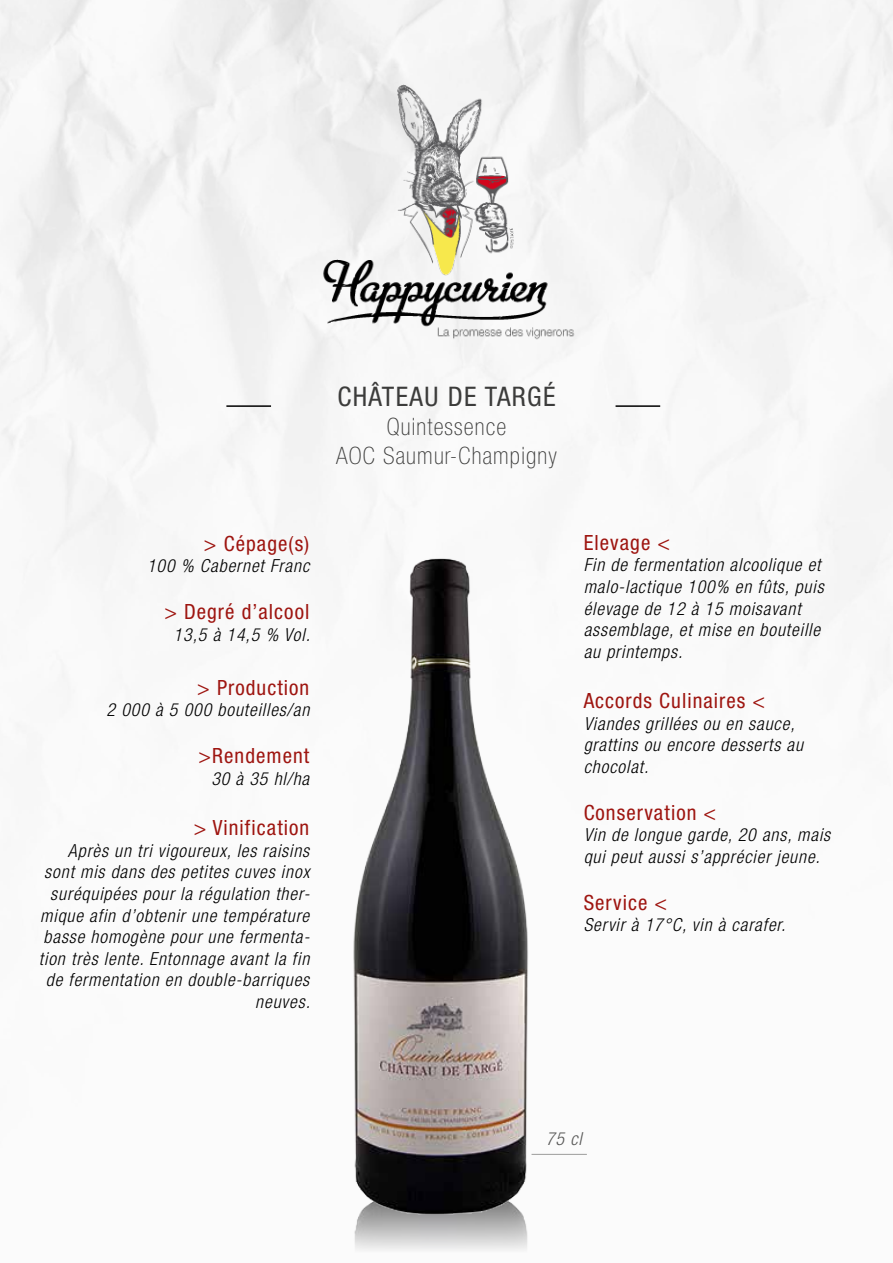
<style>
.page{position:relative;width:893px;height:1263px;background:#fff}
.page>*{position:absolute;margin:0;border:0;box-sizing:border-box;transform-origin:0 0}
.t1{font:condensed 27px "Helvetica Neue LT Std";letter-spacing:.05em;color:#3c3c3b}
.t2{font:100 condensed 24px/28.8px "Helvetica Neue LT Std";letter-spacing:.05em;color:#3c3c3b;text-align:center}
.t3{font:condensed 21px "Helvetica Neue LT Std";letter-spacing:.05em;color:#9e1510}
.t4{font:italic 300 condensed 18px/21.6px "Helvetica Neue LT Std";letter-spacing:.05em;color:#000}
.t5{font:italic 300 condensed 18px "Helvetica Neue LT Std";color:#575756}
</style>
<div class="page">
<img style="left:351px;top:1217px;width:180px;height:35px">
<img style="left:306px;top:67px;width:281px;height:274px">
<img style="left:351px;top:526px;width:180px;height:691px">
<hr style="left:226px;top:405px;width:45px;height:2px;background:#000">
<hr style="left:616px;top:405px;width:44px;height:2px;background:#000">
<hr style="left:531px;top:1154px;width:56px;height:1px;background:#9d9d9c">
<h1 class="t1" style="left:337px;top:381px;width:220px">CHÂTEAU DE TARGÉ</h1>
<h2 class="t2" style="left:336px;top:412px;width:222px">Quintessence<br>AOC Saumur-Champigny</h2>
<p class="t3" style="left:204px;top:531px;width:107px">&gt; Cépage(s)</p>
<p class="t4" style="left:147px;top:556px;width:164px">100 % Cabernet Franc</p>
<p class="t3" style="left:164px;top:600px;width:146px">&gt; Degré d’alcool</p>
<p class="t4" style="left:174px;top:624px;width:138px">13,5 à 14,5 % Vol.</p>
<p class="t3" style="left:197px;top:675px;width:113px">&gt; Production</p>
<p class="t4" style="left:107px;top:700px;width:204px">2 000 à 5 000 bouteilles/an</p>
<p class="t3" style="left:199px;top:744px;width:112px">&gt;Rendement</p>
<p class="t4" style="left:211px;top:768px;width:99px">30 à 35 hl/ha</p>
<p class="t3" style="left:194px;top:816px;width:117px">&gt; Vinification</p>
<p class="t4" style="left:39px;top:840px;width:272px;text-align:right">Après un tri vigoureux, les raisins sont mis dans des petites cuves inox suréquipées pour la régulation ther&shy;mique afin d’obtenir une température basse homogène pour une fermenta&shy;tion très lente. Entonnage avant la fin de fermentation en double-barriques neuves.</p>
<p class="t3" style="left:584px;top:530px;width:88px">Elevage &lt;</p>
<p class="t4" style="left:584px;top:555px;width:241px">Fin de fermentation alcoolique et malo-lactique 100% en fûts, puis élevage de 12 à 15 moisavant assemblage, et mise en bouteille au printemps.</p>
<p class="t3" style="left:584px;top:689px;width:183px">Accords Culinaires &lt;</p>
<p class="t4" style="left:584px;top:713px;width:221px">Viandes grillées ou en sauce, grattins ou encore desserts au chocolat.</p>
<p class="t3" style="left:584px;top:800px;width:134px">Conservation &lt;</p>
<p class="t4" style="left:584px;top:825px;width:248px">Vin de longue garde, 20 ans, mais qui peut aussi s’apprécier jeune.</p>
<p class="t3" style="left:584px;top:890px;width:85px">Service &lt;</p>
<p class="t4" style="left:584px;top:915px;width:203px">Servir à 17°C, vin à carafer.</p>
<p class="t5" style="left:546px;top:1128px;width:37px">75 cl</p>
</div>
